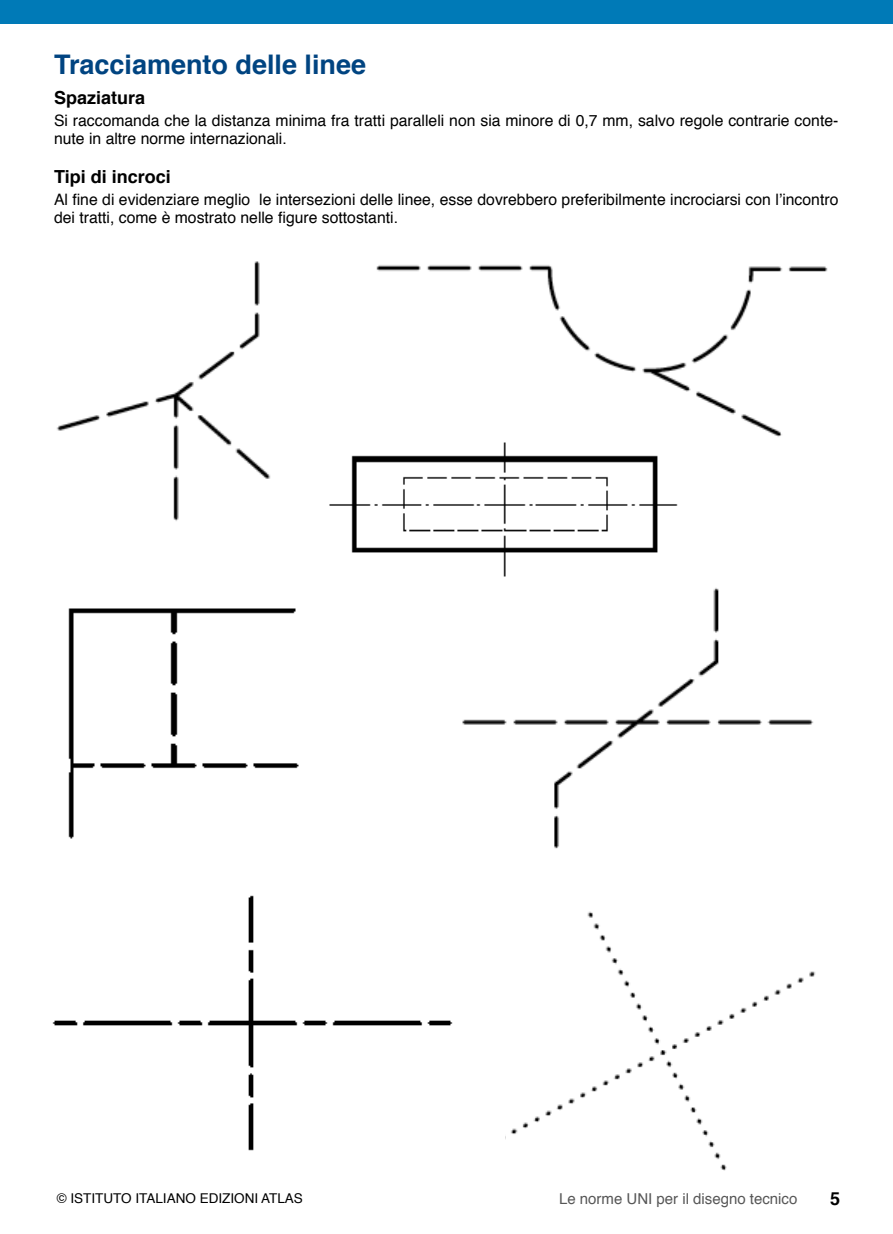
<style>
.page{position:relative;width:893px;height:1234px;background:#fff}
.page>*{position:absolute;margin:0;border:0;box-sizing:border-box;transform-origin:0 0}
.t1{font:700 27px "Helvetica";color:#004481}
.t2{font:700 18px "Helvetica";color:#000}
.t3{font:15.75px/18px "Helvetica";color:#000}
.t4{font:15px "Helvetica";color:#575757}
.t5{font:13.5px "Helvetica";color:#000}
</style>
<div class="page">
<div style="left:0;top:0;width:893px;height:24px;background:#007ab7"></div>
<img style="left:52px;top:895px;width:401px;height:256px">
<img style="left:462px;top:588px;width:352px;height:261px">
<img style="left:68px;top:608px;width:231px;height:231px">
<img style="left:56px;top:261px;width:215px;height:260px">
<img style="left:376px;top:265px;width:452px;height:172px">
<img style="left:510px;top:911px;width:306px;height:258px">
<img style="left:329px;top:432px;width:360px;height:145px">
<h1 class="t1" style="left:54px;top:43px;width:314px">Tracciamento delle linee</h1>
<p class="t2" style="left:54px;top:83px;width:93px">Spaziatura</p>
<p class="t3" style="left:54px;top:112px;width:786px">Si raccomanda che la distanza minima fra tratti paralleli non sia minore di 0,7 mm, salvo regole contrarie conte&shy;nute in altre norme internazionali.</p>
<p class="t2" style="left:54px;top:162px;width:118px">Tipi di incroci</p>
<p class="t3" style="left:54px;top:191px;width:786px">Al fine di evidenziare meglio le intersezioni delle linee, esse dovrebbero preferibilmente incrociarsi con l’incontro dei tratti, come è mostrato nelle figure sottostanti.</p>
<p class="t5" style="left:57px;top:1187px;width:248px">© ISTITUTO ITALIANO EDIZIONI ATLAS</p>
<p class="t4" style="left:559px;top:1186px;width:240px">Le norme UNI per il disegno tecnico</p>
<p class="t2" style="left:830px;top:1183px;width:12px">5</p>
</div>
